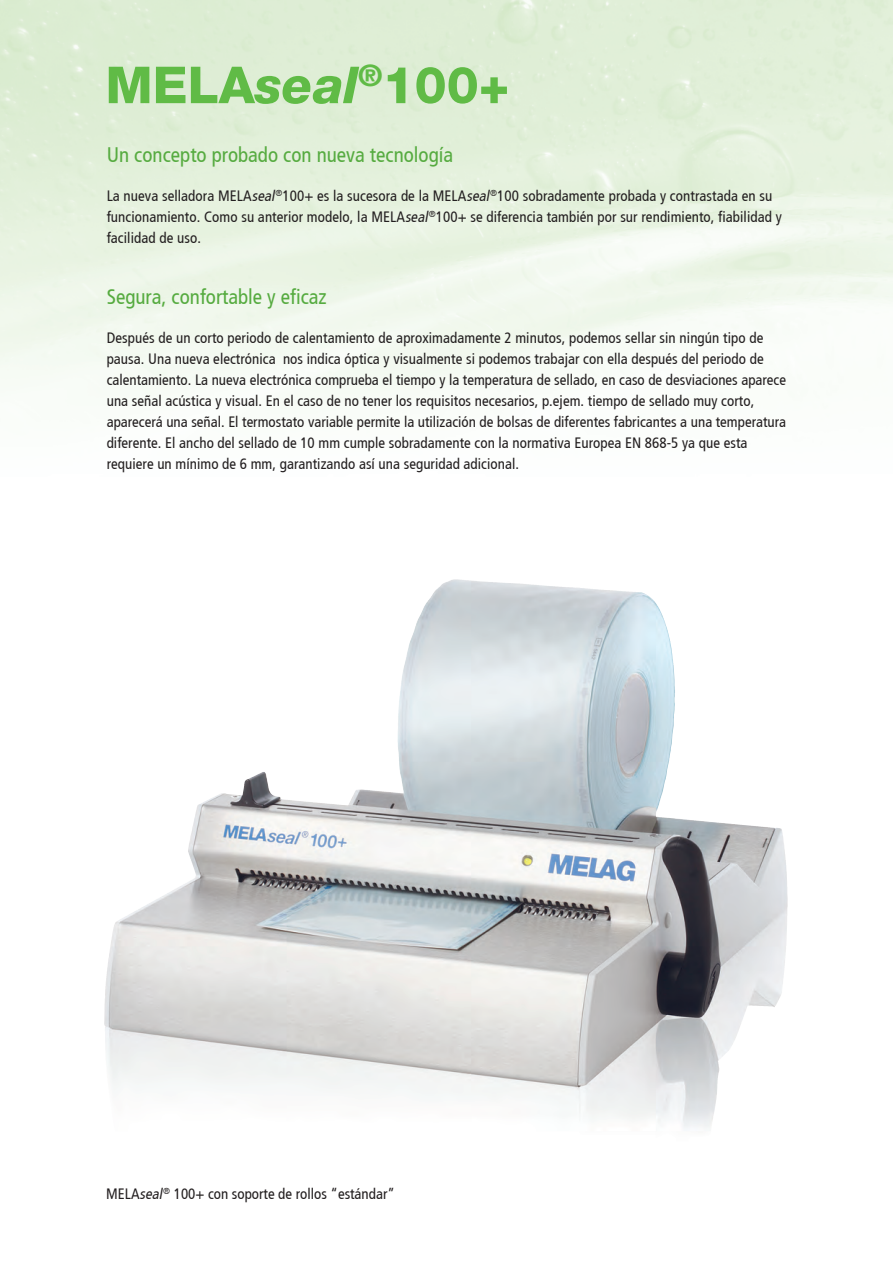
<style>
.page{position:relative;width:893px;height:1263px;background:#fff}
.page>*{position:absolute;margin:0;border:0;box-sizing:border-box;transform-origin:0 0}
.t1{font:800 51px "Helvetica Neue";color:#60bb46}
.t2{font:condensed 21px "Frutiger";color:#56ab40}
.t3{font:condensed 15px/21px "Frutiger";letter-spacing:.005em;color:#231f20}
.s1{font-style:italic}
</style>
<div class="page">
<img style="left:0;top:0;width:893px;height:1129px">
<img style="left:401px;top:579px;width:58px;height:104px">
<h1 class="t1" style="left:105px;top:55px;width:405px">MELA<span class="s1">seal</span><sup>®</sup>100+</h1>
<h2 class="t2" style="left:107px;top:143px;width:348px">Un concepto probado con nueva tecnología</h2>
<p class="t3" style="left:107px;top:185px;width:677px">La nueva selladora MELA<span class="s1">seal</span><sup>®</sup>100+ es la sucesora de la MELA<span class="s1">seal</span><sup>®</sup>100 sobradamente probada y contrastada en su funcionamiento. Como su anterior modelo, la MELA<span class="s1">seal</span><sup>®</sup>100+ se diferencia también por sur rendimiento, fiabilidad y facilidad de uso.</p>
<h2 class="t2" style="left:107px;top:285px;width:222px">Segura, confortable y eficaz</h2>
<p class="t3" style="left:107px;top:328px;width:681px">Después de un corto periodo de calentamiento de aproximadamente 2 minutos, podemos sellar sin ningún tipo de pausa. Una nueva electrónica nos indica óptica y visualmente si podemos trabajar con ella después del periodo de calentamiento. La nueva electrónica comprueba el tiempo y la temperatura de sellado, en caso de desviaciones aparece una señal acústica y visual. En el caso de no tener los requisitos necesarios, p.ejem. tiempo de sellado muy corto, aparecerá una señal. El termostato variable permite la utilización de bolsas de diferentes fabricantes a una temperatura diferente. El ancho del sellado de 10 mm cumple sobradamente con la normativa Europea EN 868-5 ya que esta requiere un mínimo de 6 mm, garantizando así una seguridad adicional.</p>
<p class="t3" style="left:106px;top:1183px;width:290px">MELA<span class="s1">seal</span><sup>®</sup> 100+ con soporte de rollos “estándar”</p>
</div>
